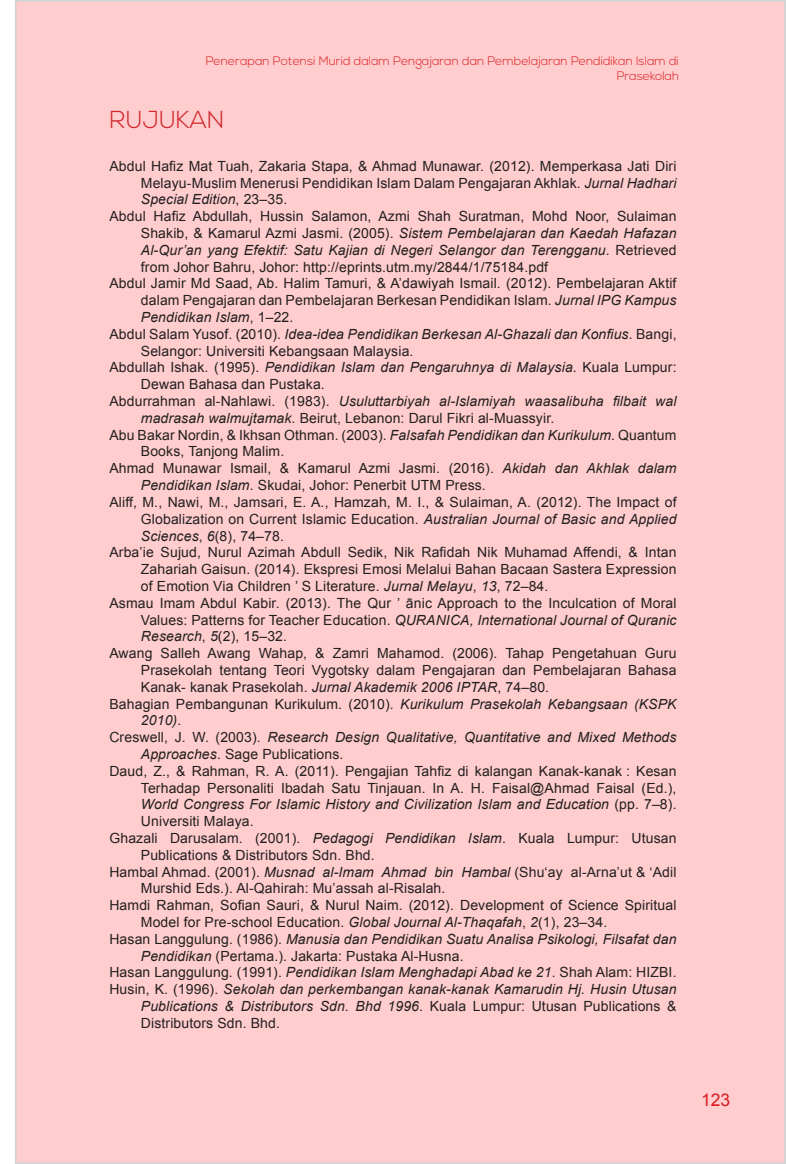
<style>
.page{position:relative;width:786px;height:1164px;background:#fff}
.page>*{position:absolute;margin:0;border:0;box-sizing:border-box;transform-origin:0 0}
.t1{font:300 24.5px "Nexa";color:#d1232a}
.t2{font:17.5px "Arial";color:#d1232a}
.EndNote_Bibliography{font:14px/16.8px "Arial";letter-spacing:.01em;color:#231f20;text-align:justify}
.t3{font:italic 14px/16.8px "Arial";letter-spacing:.01em;color:#231f20}
.t4{font:300 12.25px/14.7px "Nexa";color:#d1232a;text-align:right}
.s1{font-style:italic}
.s2{font-style:normal}
</style>
<div class="page">
<div style="left:16px;top:1px;width:769px;height:1162px;background:#ffcdcd"></div>
<p class="t4" style="left:206px;top:54px;width:474px">Penerapan Potensi Murid dalam Pengajaran dan Pembelajaran Pendidikan Islam di<br>Prasekolah</p>
<p class="t1" style="left:109px;top:105px;width:116px">RUJUKAN</p>
<p class="EndNote_Bibliography" style="left:141px;top:158px;width:537px;text-indent:-32px">Abdul Hafiz Mat Tuah, Zakaria Stapa, &amp; Ahmad Munawar. (2012). Memperkasa Jati Diri Melayu-Muslim Menerusi Pendidikan Islam Dalam Pengajaran Akhlak. <span class="s1">Jurnal Hadhari Special Edition</span>, 23–35.</p>
<p class="EndNote_Bibliography" style="left:141px;top:208px;width:537px;text-indent:-32px">Abdul Hafiz Abdullah, Hussin Salamon, Azmi Shah Suratman, Mohd Noor, Sulaiman Shakib, &amp; Kamarul Azmi Jasmi. (2005). <span class="s1">Sistem Pembelajaran dan Kaedah Hafazan Al-Qur’an yang Efektif: Satu Kajian di Negeri Selangor dan Terengganu</span>. Retrieved from Johor Bahru, Johor: http://eprints.utm.my/2844/1/75184.pdf</p>
<p class="EndNote_Bibliography" style="left:141px;top:275px;width:537px;text-indent:-32px">Abdul Jamir Md Saad, Ab. Halim Tamuri, &amp; A’dawiyah Ismail. (2012). Pembelajaran Aktif dalam Pengajaran dan Pembelajaran Berkesan Pendidikan Islam. <span class="s1">Jurnal IPG Kampus Pendidikan Islam</span>, 1–22.</p>
<p class="EndNote_Bibliography" style="left:141px;top:326px;width:537px;text-indent:-31px">Abdul Salam Yusof. (2010). <span class="s1">Idea-idea Pendidikan Berkesan Al-Ghazali dan Konfius</span>. Bangi,<br>Selangor: Universiti Kebangsaan Malaysia.</p>
<p class="EndNote_Bibliography" style="left:141px;top:359px;width:537px;text-indent:-31px">Abdullah Ishak. (1995). <span class="s1">Pendidikan Islam dan Pengaruhnya di Malaysia</span>. Kuala Lumpur:<br>Dewan Bahasa dan Pustaka.</p>
<p class="EndNote_Bibliography" style="left:141px;top:393px;width:537px;text-indent:-31px">Abdurrahman al-Nahlawi. (1983). <span class="s1">Usuluttarbiyah al-Islamiyah waasalibuha filbait wal madrasah walmujtamak</span>. Beirut, Lebanon: Darul Fikri al-Muassyir.</p>
<p class="EndNote_Bibliography" style="left:141px;top:426px;width:537px;text-indent:-31px">Abu Bakar Nordin, &amp; Ikhsan Othman. (2003). <span class="s1">Falsafah Pendidikan dan Kurikulum</span>. Quantum<br>Books, Tanjong Malim.</p>
<p class="EndNote_Bibliography" style="left:141px;top:460px;width:537px;text-indent:-31px">Ahmad Munawar Ismail, &amp; Kamarul Azmi Jasmi. (2016). <span class="s1">Akidah dan Akhlak dalam<br>Pendidikan Islam</span>. Skudai, Johor: Penerbit UTM Press.</p>
<p class="EndNote_Bibliography" style="left:141px;top:494px;width:537px;text-indent:-31px">Aliff, M., Nawi, M., Jamsari, E. A., Hamzah, M. I., &amp; Sulaiman, A. (2012). The Impact of Globalization on Current Islamic Education. <span class="s1">Australian Journal of Basic and Applied Sciences</span>, <span class="s1">6</span>(8), 74–78.</p>
<p class="EndNote_Bibliography" style="left:141px;top:544px;width:537px;text-indent:-31px">Arba’ie Sujud, Nurul Azimah Abdull Sedik, Nik Rafidah Nik Muhamad Affendi, &amp; Intan Zahariah Gaisun. (2014). Ekspresi Emosi Melalui Bahan Bacaan Sastera Expression of Emotion Via Children ’ S Literature. <span class="s1">Jurnal Melayu</span>, <span class="s1">13</span>, 72–84.</p>
<p class="EndNote_Bibliography" style="left:141px;top:594px;width:537px;text-indent:-31px">Asmau Imam Abdul Kabir. (2013). The Qur ’ ānic Approach to the Inculcation of Moral Values: Patterns for Teacher Education. <span class="s1">QURANICA, International Journal of Quranic Research</span>, <span class="s1">5</span>(2), 15–32.</p>
<p class="EndNote_Bibliography" style="left:141px;top:645px;width:537px;text-indent:-31px">Awang Salleh Awang Wahap, &amp; Zamri Mahamod. (2006). Tahap Pengetahuan Guru Prasekolah tentang Teori Vygotsky dalam Pengajaran dan Pembelajaran Bahasa Kanak- kanak Prasekolah. <span class="s1">Jurnal Akademik 2006 IPTAR</span>, 74–80.</p>
<p class="t3" style="left:141px;top:695px;width:537px;text-indent:-31px"><span class="s2">Bahagian Pembangunan Kurikulum. (2010).</span> Kurikulum Prasekolah Kebangsaan (KSPK<br>2010)<span class="s2">.</span></p>
<p class="t3" style="left:141px;top:729px;width:537px;text-indent:-31px"><span class="s2">Creswell, J. W. (2003).</span> Research Design Qualitative, Quantitative and Mixed Methods<br>Approaches<span class="s2">. Sage Publications.</span></p>
<p class="EndNote_Bibliography" style="left:141px;top:762px;width:537px;text-indent:-31px">Daud, Z., &amp; Rahman, R. A. (2011). Pengajian Tahfiz di kalangan Kanak-kanak : Kesan Terhadap Personaliti Ibadah Satu Tinjauan. In A. H. Faisal@Ahmad Faisal (Ed.), <span class="s1">World Congress For Islamic History and Civilization Islam and Education</span> (pp. 7–8).<br>Universiti Malaya.</p>
<p class="EndNote_Bibliography" style="left:141px;top:830px;width:537px;text-indent:-31px">Ghazali Darusalam. (2001). <span class="s1">Pedagogi Pendidikan Islam</span>. Kuala Lumpur: Utusan<br>Publications &amp; Distributors Sdn. Bhd.</p>
<p class="EndNote_Bibliography" style="left:141px;top:863px;width:537px;text-indent:-32px">Hambal Ahmad. (2001). <span class="s1">Musnad al-Imam Ahmad bin Hambal</span> (Shu‘ay al-Arna’ut &amp; ‘Adil<br>Murshid Eds.). Al-Qahirah: Mu’assah al-Risalah.</p>
<p class="EndNote_Bibliography" style="left:141px;top:897px;width:537px;text-indent:-31px">Hamdi Rahman, Sofian Sauri, &amp; Nurul Naim. (2012). Development of Science Spiritual<br>Model for Pre-school Education. <span class="s1">Global Journal Al-Thaqafah</span>, <span class="s1">2</span>(1), 23–34.</p>
<p class="t3" style="left:141px;top:930px;width:537px;text-indent:-31px"><span class="s2">Hasan Langgulung. (1986).</span> Manusia dan Pendidikan Suatu Analisa Psikologi, Filsafat dan<br>Pendidikan <span class="s2">(Pertama.). Jakarta: Pustaka Al-Husna.</span></p>
<p class="EndNote_Bibliography" style="left:109px;top:964px;width:569px">Hasan Langgulung. (1991). <span class="s1">Pendidikan Islam Menghadapi Abad ke 21</span>. Shah Alam: HIZBI.</p>
<p class="t3" style="left:141px;top:981px;width:537px;text-align:justify;text-indent:-31px"><span class="s2">Husin, K. (1996).</span> Sekolah dan perkembangan kanak-kanak Kamarudin Hj. Husin Utusan Publications &amp; Distributors Sdn. Bhd 1996<span class="s2">. Kuala Lumpur: Utusan Publications &amp; Distributors Sdn. Bhd.</span></p>
<p class="t2" style="left:701px;top:1088px;width:31px">123</p>
</div>
